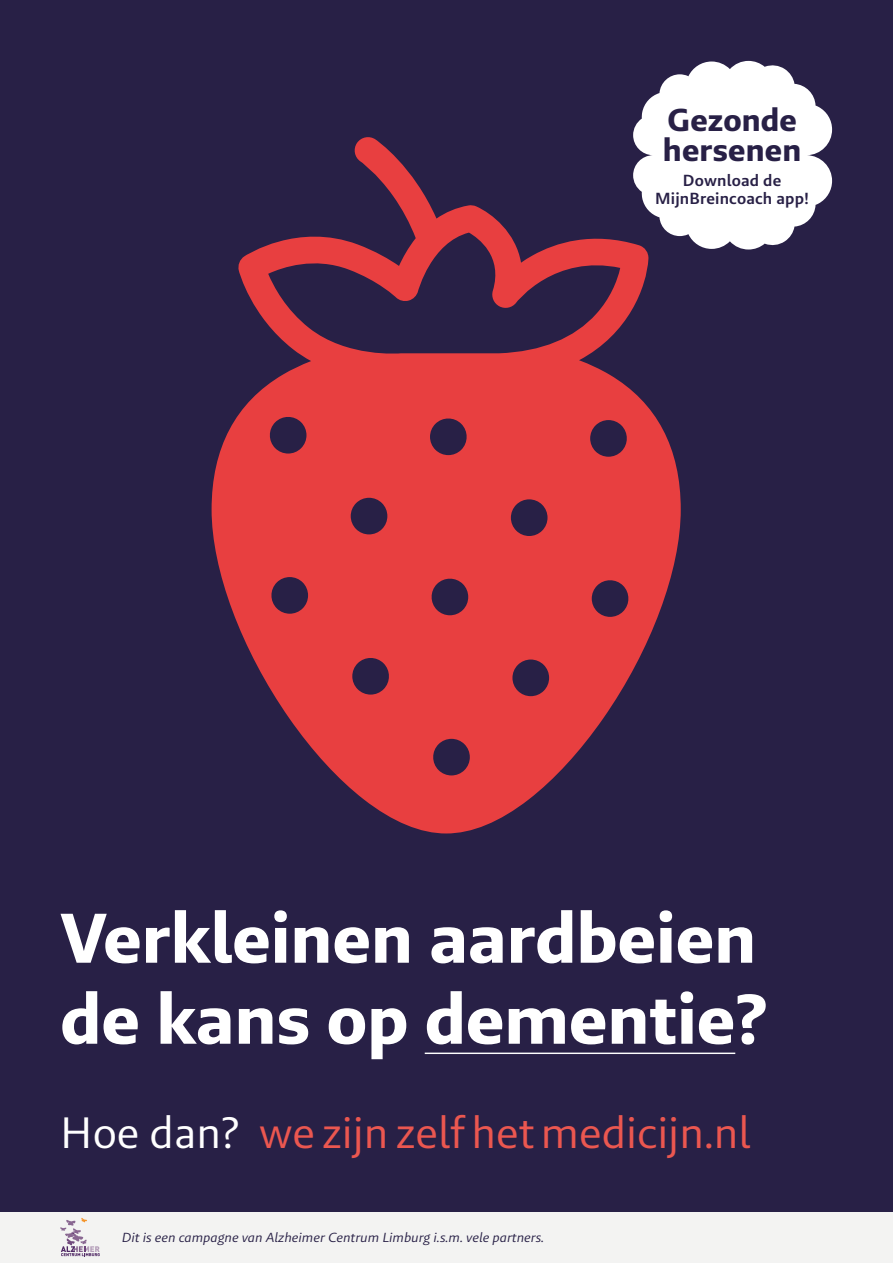
<style>
.page{position:relative;width:893px;height:1263px;background:#282046}
.page>*{position:absolute;margin:0;border:0;box-sizing:border-box;transform-origin:0 0}
.t1{font:700 72px/81px "Brando Sans";color:#fff}
.t2{font:45px "Brando Sans";color:#eb5750}
.t3{font:700 32.55px/29.2px "Brando Sans";letter-spacing:.005em;color:#282046}
.t4{font:600 16.5px/18px "Brando Sans";letter-spacing:.01em;color:#282046;text-align:center}
.t5{font:italic 13.5px "Brando Sans";color:#282046;scale:1.05 1}
.s1{color:#fff}
</style>
<div class="page">
<svg style="left:633px;top:61px;width:199px;height:188px"></svg>
<div style="left:0;top:1212px;width:893px;height:51px;background:#f3f3f2"></div>
<svg style="left:60px;top:1218px;width:40px;height:38px"></svg>
<hr style="left:425px;top:1052px;width:310px;height:2px;background:#fff">
<svg style="left:212px;top:135px;width:469px;height:698px;fill:#e83f40"></svg>
<h3 class="t3" style="left:663px;top:106px;width:140px">Gezonde hersenen</h3>
<p class="t4" style="left:655px;top:171px;width:155px">Download de<br>MijnBreincoach app!</p>
<h1 class="t1" style="left:60px;top:897px;width:709px">Verkleinen aardbeien de kans op dementie?</h1>
<h2 class="t2" style="left:60px;top:1103px;width:692px"><span class="s1">Hoe dan?</span> we zijn zelf het medicijn.nl</h2>
<p class="t5" style="left:122px;top:1229px;width:404px">Dit is een campagne van Alzheimer Centrum Limburg i.s.m. vele partners.</p>
</div>
